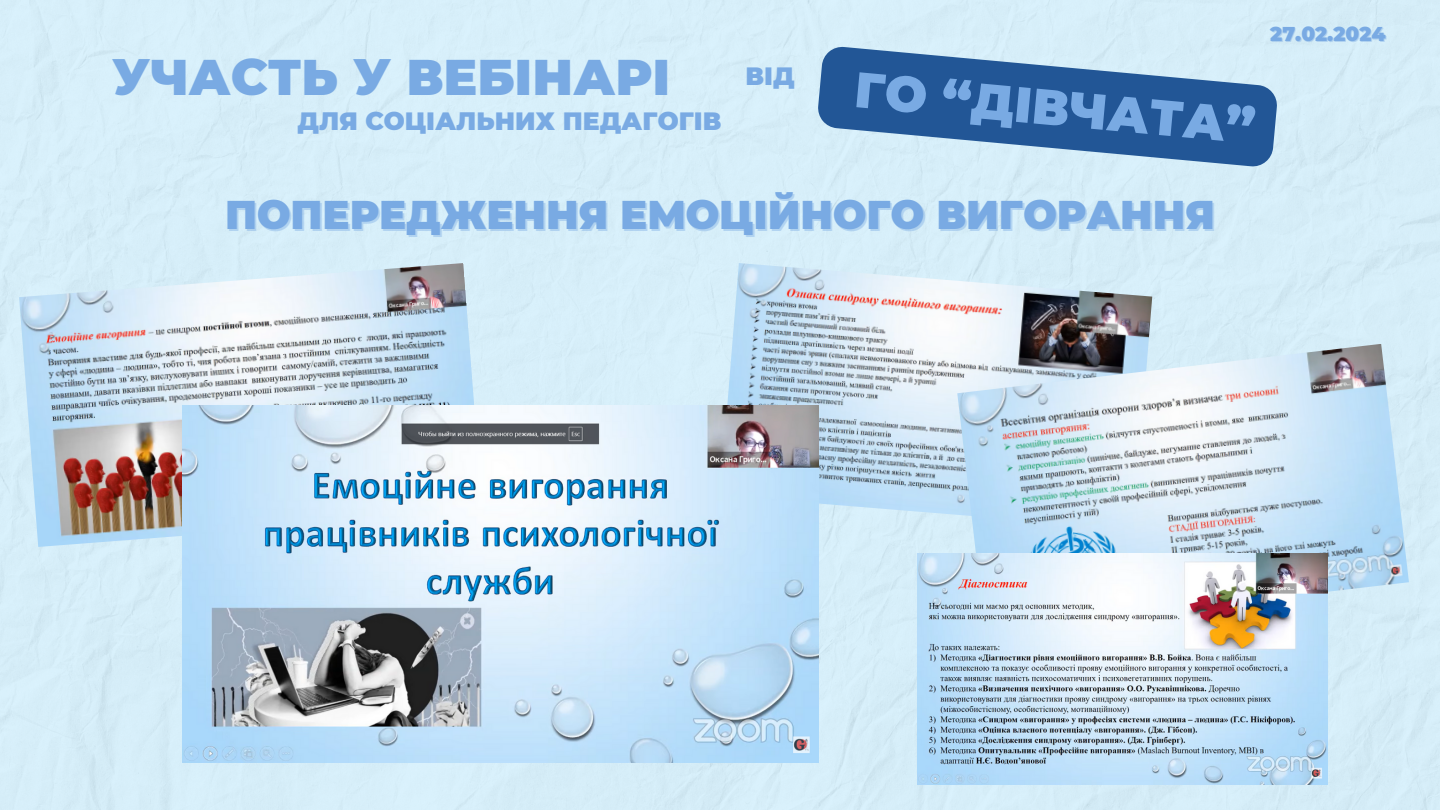
<style>
.page{position:relative;width:1440px;height:810px;background:#d7eef9}
.page>*{position:absolute;margin:0;border:0;box-sizing:border-box;transform-origin:0 0}
.t1{font:900 50px "Montserrat";color:#79aae3}
.t2{font:900 40px "Montserrat";color:#79aae3}
.t3{font:900 25px "Montserrat";color:#79aae3}
.t4{font:900 20px "Montserrat";color:#79aae3}
</style>
<div class="page">
<img style="left:19px;top:263px;width:463px;height:284px">
<img style="left:720px;top:263px;width:432px;height:266px">
<img style="left:182px;top:405px;width:636px;height:358px">
<img style="left:957px;top:344px;width:452px;height:288px">
<img style="left:918px;top:553px;width:410px;height:231px">
<svg style="left:816px;top:45px;width:463px;height:123px;fill:#225696"></svg>
<h3 class="t1" style="left:112px;top:47px;width:560px">УЧАСТЬ У ВЕБІНАРІ</h3>
<h2 class="t3" style="left:298px;top:106px;width:425px">ДЛЯ СОЦІАЛЬНИХ ПЕДАГОГІВ</h2>
<p class="t3" style="left:746px;top:61px;width:51px">ВІД</p>
<p class="t1" style="left:857px;top:59px;width:403px;rotate:5deg">ГО “ДІВЧАТА”</p>
<p class="t4" style="left:1270px;top:22px;width:117px">27.02.2024</p>
<p class="t2" style="left:225px;top:190px;width:991px">ПОПЕРЕДЖЕННЯ ЕМОЦІЙНОГО ВИГОРАННЯ</p>
</div>
